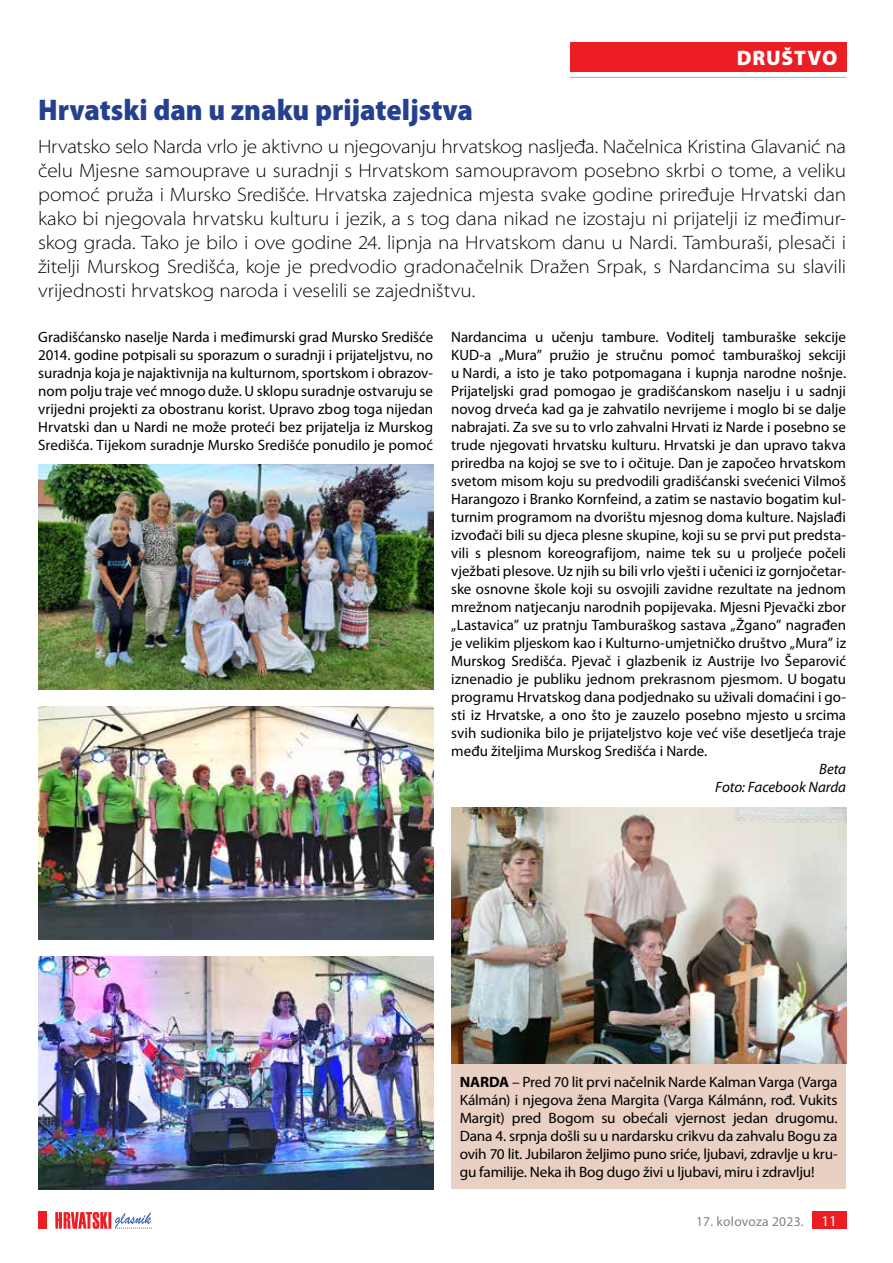
<style>
.page{position:relative;width:893px;height:1263px;background:#fff}
.page>*{position:absolute;margin:0;border:0;box-sizing:border-box;transform-origin:0 0}
.t1{font:900 semi-condensed 30px "Myriad Pro";color:#25408f}
.t2{font:900 21px "Myriad Pro";letter-spacing:.04em;color:#fff}
.t3{font:300 semi-expanded 19.5px/24px "Myriad Pro";letter-spacing:-.005em;color:#000;text-align:justify}
.t4{font:15px/18px "Myriad Pro";letter-spacing:-.005em;color:#000;text-align:justify}
.t5{font:italic 15px/18px "Myriad Pro";color:#000;text-align:right}
.t6{font:13.5px "Myriad Pro";letter-spacing:.02em;color:#808285}
.s1{font-weight:700}
.s2{font-size:15px;color:#fff}
</style>
<div class="page">
<div style="left:812px;top:1212px;width:34px;height:17px;background:#ed1d24"></div>
<svg style="left:55px;top:1212px;width:97px;height:17px"></svg>
<div style="left:38px;top:1212px;width:9px;height:17px;background:#ed1d24"></div>
<div style="left:451px;top:1063px;width:395px;height:126px;background:#eacfc3"></div>
<div style="left:570px;top:43px;width:276px;height:29px;background:#ed1d24"></div>
<hr style="left:570px;top:77px;width:276px;height:1px;background:#a7a9ac">
<img style="left:38px;top:465px;width:395px;height:224px">
<img style="left:38px;top:706px;width:395px;height:233px">
<img style="left:38px;top:956px;width:395px;height:233px">
<img style="left:451px;top:808px;width:395px;height:255px">
<h2 class="t2" style="left:737px;top:46px;width:102px">DRUŠTVO</h2>
<h1 class="t1" style="left:38px;top:93px;width:436px">Hrvatski dan u znaku prijateljstva</h1>
<p class="t3" style="left:38px;top:135px;width:809px">Hrvatsko selo Narda vrlo je aktivno u njegovanju hrvatskog nasljeđa. Načelnica Kristina Glavanić na čelu Mjesne samouprave u suradnji s Hrvatskom samoupravom posebno skrbi o tome, a veliku pomoć pruža i Mursko Središće. Hrvatska zajednica mjesta svake godine priređuje Hrvatski dan kako bi njegovala hrvatsku kulturu i jezik, a s tog dana nikad ne izostaju ni prijatelji iz međimur&shy;skog grada. Tako je bilo i ove godine 24. lipnja na Hrvatskom danu u Nardi. Tamburaši, plesači i žitelji Murskog Središća, koje je predvodio gradonačelnik Dražen Srpak, s Nardancima su slavili vrijednosti hrvatskog naroda i veselili se zajedništvu.</p>
<p class="t4" style="left:38px;top:328px;width:396px">Gradišćansko naselje Narda i međimurski grad Mursko Središće 2014. godine potpisali su sporazum o suradnji i prijateljstvu, no suradnja koja je najaktivnija na kulturnom, sportskom i obrazov&shy;nom polju traje već mnogo duže. U sklopu suradnje ostvaruju se vrijedni projekti za obostranu korist. Upravo zbog toga nijedan Hrvatski dan u Nardi ne može proteći bez prijatelja iz Murskog Središća. Tijekom suradnje Mursko Središće ponudilo je pomoć</p>
<p class="t4" style="left:451px;top:328px;width:396px">Nardancima u učenju tambure. Voditelj tamburaške sekcije KUD-a „Mura” pružio je stručnu pomoć tamburaškoj sekciji u Nardi, a isto je tako potpomagana i kupnja narodne nošnje.<br>Prijateljski grad pomogao je gradišćanskom naselju i u sadnji novog drveća kad ga je zahvatilo nevrijeme i moglo bi se dalje nabrajati. Za sve su to vrlo zahvalni Hrvati iz Narde i posebno se trude njegovati hrvatsku kulturu. Hrvatski je dan upravo takva priredba na kojoj se sve to i očituje. Dan je započeo hrvatskom svetom misom koju su predvodili gradišćanski svećenici Vilmoš Harangozo i Branko Kornfeind, a zatim se nastavio bogatim kul&shy;turnim programom na dvorištu mjesnog doma kulture. Najslađi izvođači bili su djeca plesne skupine, koji su se prvi put predsta&shy;vili s plesnom koreografijom, naime tek su u proljeće počeli vježbati plesove. Uz njih su bili vrlo vješti i učenici iz gornjočetar&shy;ske osnovne škole koji su osvojili zavidne rezultate na jednom mrežnom natjecanju narodnih popijevaka. Mjesni Pjevački zbor „Lastavica” uz pratnju Tamburaškog sastava „Žgano” nagrađen je velikim pljeskom kao i Kulturno-umjetničko društvo „Mura” iz Murskog Središća. Pjevač i glazbenik iz Austrije Ivo Šeparović iznenadio je publiku jednom prekrasnom pjesmom. U bogatu programu Hrvatskog dana podjednako su uživali domaćini i go&shy;sti iz Hrvatske, a ono što je zauzelo posebno mjesto u srcima svih sudionika bilo je prijateljstvo koje već više desetljeća traje među žiteljima Murskog Središća i Narde.</p>
<p class="t5" style="left:715px;top:760px;width:132px">Beta<br>Foto: Facebook Narda</p>
<p class="t4" style="left:460px;top:1073px;width:379px"><span class="s1">NARDA</span> – Pred 70 lit prvi načelnik Narde Kalman Varga (Varga Kálmán) i njegova žena Margita (Varga Kálmánn, rođ. Vukits Margit) pred Bogom su obećali vjernost jedan drugomu.<br>Dana 4. srpnja došli su u nardarsku crikvu da zahvalu Bogu za ovih 70 lit. Jubilaron željimo puno sriće, ljubavi, zdravlje u kru&shy;gu familije. Neka ih Bog dugo živi u ljubavi, miru i zdravlju!</p>
<p class="t6" style="left:696px;top:1213px;width:142px">17. kolovoza 2023. <span class="s2">11</span></p>
</div>
